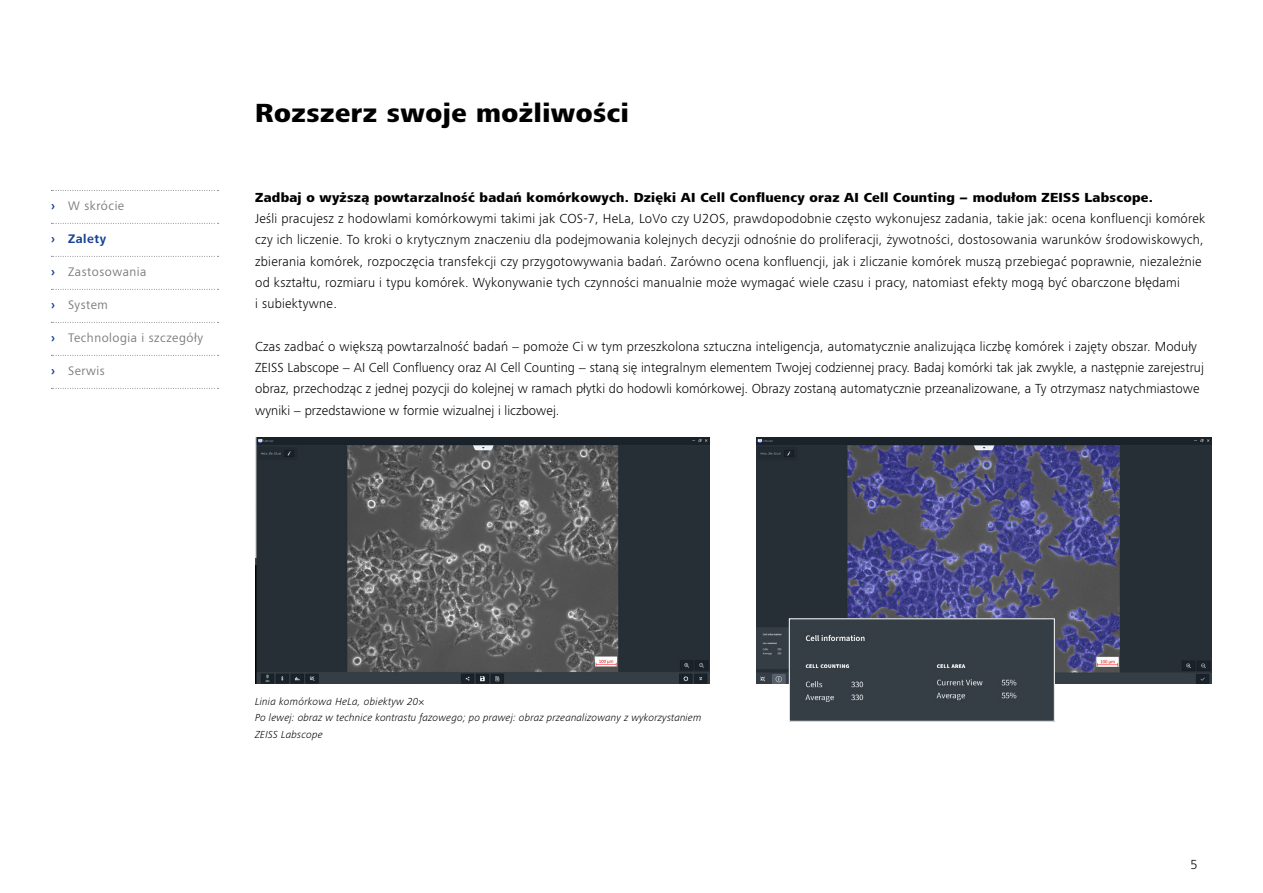
<style>
.page{position:relative;width:1263px;height:893px;background:#fff}
.page>*{position:absolute;margin:0;border:0;box-sizing:border-box;transform-origin:0 0}
.Headline_bold{font:800 27px "ZEISS Frutiger Next W1 G";letter-spacing:.02em;color:#000}
.Copy_Light{font:300 13.5px/21.3px "ZEISS Frutiger Next W1 G";letter-spacing:.015em;color:#000}
.Copy_Headline_bold{font:800 13.5px "ZEISS Frutiger Next W1 G";letter-spacing:.02em;color:#000}
.t1{font:12.75px "ZEISS Frutiger Next W1 G";letter-spacing:.04em;color:#7c7b7b}
.t2{font:700 12.75px "ZEISS Frutiger Next W1 G";letter-spacing:.04em;color:#164194}
.Caption_Light_Italic{font:italic 300 10.5px/16.5px "ZEISS Frutiger Next W1 G";letter-spacing:.01em;color:#000}
.s1{font-weight:700;color:#164194}
</style>
<div class="page">
<img style="left:757px;top:437px;width:454px;height:247px">
<img style="left:255px;top:437px;width:454px;height:247px">
<div style="left:791px;top:620px;width:262px;height:100px;background:#353e45"></div>
<div style="left:789px;top:618px;width:266px;height:104px;border:1px solid #fff"></div>
<svg style="left:51px;top:190px;width:168px;height:1px"></svg>
<svg style="left:51px;top:223px;width:168px;height:1px"></svg>
<svg style="left:51px;top:256px;width:168px;height:1px"></svg>
<svg style="left:51px;top:289px;width:168px;height:1px"></svg>
<svg style="left:51px;top:322px;width:168px;height:1px"></svg>
<svg style="left:51px;top:355px;width:168px;height:1px"></svg>
<svg style="left:51px;top:388px;width:168px;height:1px"></svg>
<p class="t1" style="left:51px;top:197px;width:75px"><span class="s1">›</span> W skrócie</p>
<p class="t2" style="left:51px;top:230px;width:57px">› Zalety</p>
<p class="t1" style="left:51px;top:263px;width:97px"><span class="s1">›</span> Zastosowania</p>
<p class="t1" style="left:51px;top:296px;width:58px"><span class="s1">›</span> System</p>
<p class="t1" style="left:51px;top:329px;width:153px"><span class="s1">›</span> Technologia i szczegóły</p>
<p class="t1" style="left:51px;top:362px;width:55px"><span class="s1">›</span> Serwis</p>
<p class="Headline_bold" style="left:255px;top:93px;width:375px">Rozszerz swoje możliwości</p>
<p class="Copy_Headline_bold" style="left:255px;top:187px;width:899px">Zadbaj o wyższą powtarzalność badań komórkowych. Dzięki AI Cell Confluency oraz AI Cell Counting − modułom ZEISS Labscope.</p>
<p class="Copy_Light" style="left:255px;top:207px;width:952px">Jeśli pracujesz z hodowlami komórkowymi takimi jak COS-7, HeLa, LoVo czy U2OS, prawdopodobnie często wykonujesz zadania, takie jak: ocena konfluencji komórek czy ich liczenie. To kroki o krytycznym znaczeniu dla podejmowania kolejnych decyzji odnośnie do proliferacji, żywotności, dostosowania warunków środowiskowych, zbierania komórek, rozpoczęcia transfekcji czy przygotowywania badań. Zarówno ocena konfluencji, jak i zliczanie komórek muszą przebiegać poprawnie, niezależnie od kształtu, rozmiaru i typu komórek. Wykonywanie tych czynności manualnie może wymagać wiele czasu i pracy, natomiast efekty mogą być obarczone błędami<br>i subiektywne.</p>
<p class="Copy_Light" style="left:255px;top:335px;width:950px">Czas zadbać o większą powtarzalność badań − pomoże Ci w tym przeszkolona sztuczna inteligencja, automatycznie analizująca liczbę komórek i zajęty obszar. Moduły ZEISS Labscope − AI Cell Confluency oraz AI Cell Counting − staną się integralnym elementem Twojej codziennej pracy. Badaj komórki tak jak zwykle, a następnie zarejestruj obraz, przechodząc z jednej pozycji do kolejnej w ramach płytki do hodowli komórkowej. Obrazy zostaną automatycznie przeanalizowane, a Ty otrzymasz natychmiastowe wyniki − przedstawione w formie wizualnej i liczbowej.</p>
<p class="Caption_Light_Italic" style="left:255px;top:693px;width:171px">Linia komórkowa HeLa, obiektyw 20×</p>
<p class="Caption_Light_Italic" style="left:255px;top:709px;width:448px">Po lewej: obraz w technice kontrastu fazowego; po prawej: obraz przeanalizowany z wykorzystaniem<br>ZEISS Labscope</p>
<p class="Copy_Light" style="left:1190px;top:853px;width:9px">5</p>
</div>
